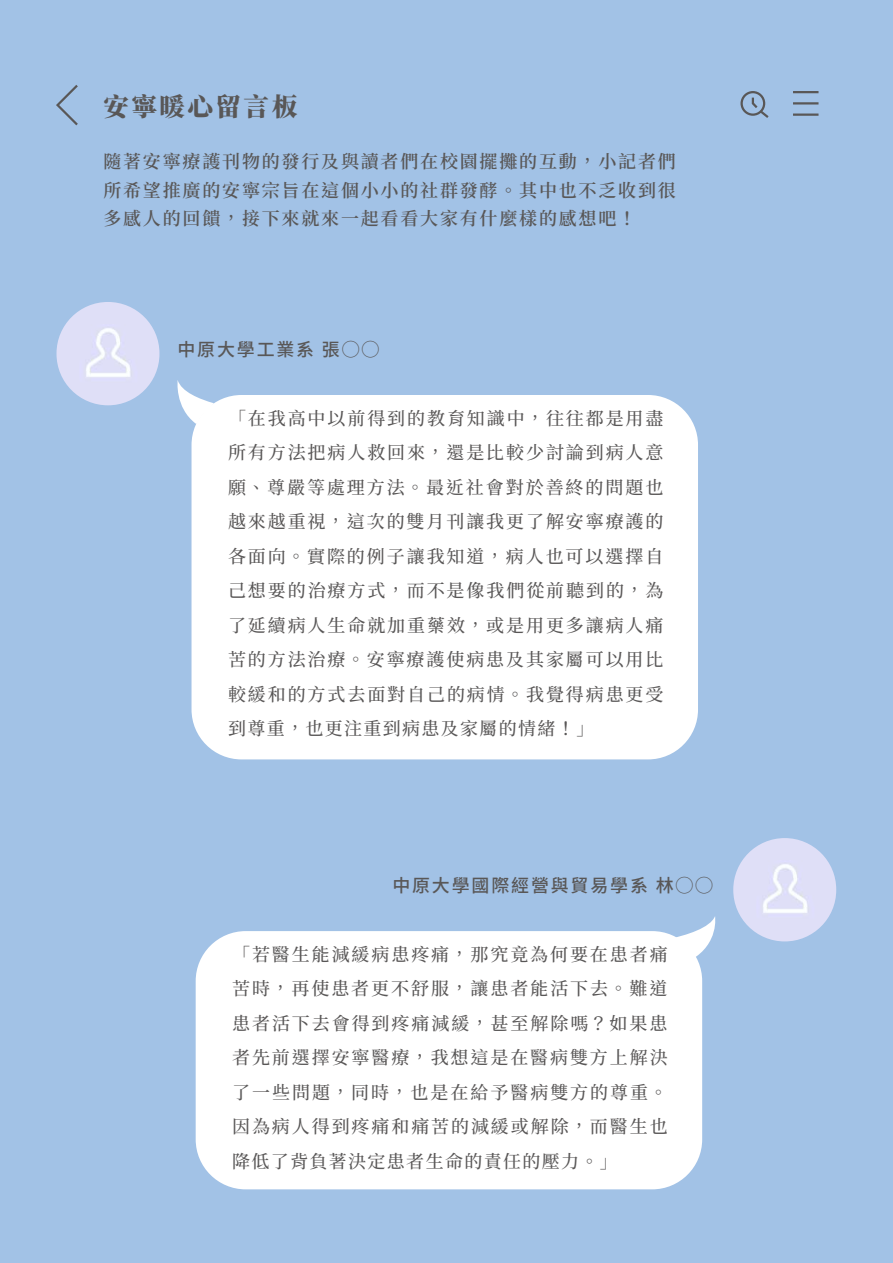
<style>
.page{position:relative;width:893px;height:1263px;background:#a2c2e6}
.page>*{position:absolute;margin:0;border:0;box-sizing:border-box;transform-origin:0 0}
.t1{font:900 25.5px "Noto Serif CJ Ktc";letter-spacing:.1em;color:#595757}
.t2{font:500 18px/34.5px "Noto Serif CJ Ktc";letter-spacing:.105em;color:#595757;text-align:justify}
.t3{font:600 18px/28.5px "Noto Serif CJ Ktc";letter-spacing:.1em;color:#595757;text-align:justify}
.t4{font:500 18px "Noto Sans CJ Kjp";letter-spacing:.1em;color:#595757}
</style>
<div class="page">
<div style="left:192px;top:395px;width:506px;height:364px;background:#fff;border-radius:50px"></div>
<div style="left:196px;top:931px;width:506px;height:258px;background:#fff;border-radius:50px"></div>
<svg style="left:56px;top:85px;width:22px;height:41px"></svg>
<svg style="left:177px;top:380px;width:37px;height:44px"></svg>
<svg style="left:668px;top:916px;width:48px;height:45px"></svg>
<img style="left:57px;top:302px;width:102px;height:103px;border-radius:51px">
<img style="left:733px;top:838px;width:103px;height:103px;border-radius:51px">
<hr style="left:793px;top:91px;width:25px;height:2px;background:#595757">
<hr style="left:793px;top:102px;width:25px;height:3px;background:#595757">
<hr style="left:793px;top:114px;width:25px;height:2px;background:#595757">
<div style="left:740px;top:91px;width:25px;height:25px;border:2px solid #595757;border-radius:50%"></div>
<svg style="left:751px;top:95px;width:18px;height:23px"></svg>
<h1 class="t1" style="left:103px;top:92px;width:195px">安寧暖心留言板</h1>
<p class="t3" style="left:103px;top:148px;width:574px">隨著安寧療護刊物的發行及與讀者們在校園擺攤的互動，小記者們所希望推廣的安寧宗旨在這個小小的社群發酵。其中也不乏收到很多感人的回饋，接下來就來一起看看大家有什麼樣的感想吧！</p>
<p class="t4" style="left:177px;top:339px;width:204px">中原大學工業系 張◯◯</p>
<p class="t2" style="left:228px;top:401px;width:437px">「在我高中以前得到的教育知識中，往往都是用盡所有方法把病人救回來，還是比較少討論到病人意願、尊嚴等處理方法。最近社會對於善終的問題也越來越重視，這次的雙月刊讓我更了解安寧療護的各面向。實際的例子讓我知道，病人也可以選擇自己想要的治療方式，而不是像我們從前聽到的，為了延續病人生命就加重藥效，或是用更多讓病人痛苦的方法治療。安寧療護使病患及其家屬可以用比較緩和的方式去面對自己的病情。我覺得病患更受到尊重，也更注重到病患及家屬的情緒！」</p>
<p class="t4" style="left:392px;top:875px;width:322px">中原大學國際經營與貿易學系 林◯◯</p>
<p class="t2" style="left:232px;top:937px;width:437px">「若醫生能減緩病患疼痛，那究竟為何要在患者痛苦時，再使患者更不舒服，讓患者能活下去。難道患者活下去會得到疼痛減緩，甚至解除嗎？如果患者先前選擇安寧醫療，我想這是在醫病雙方上解決了一些問題，同時，也是在給予醫病雙方的尊重。因為病人得到疼痛和痛苦的減緩或解除，而醫生也降低了背負著決定患者生命的責任的壓力。」</p>
</div>
